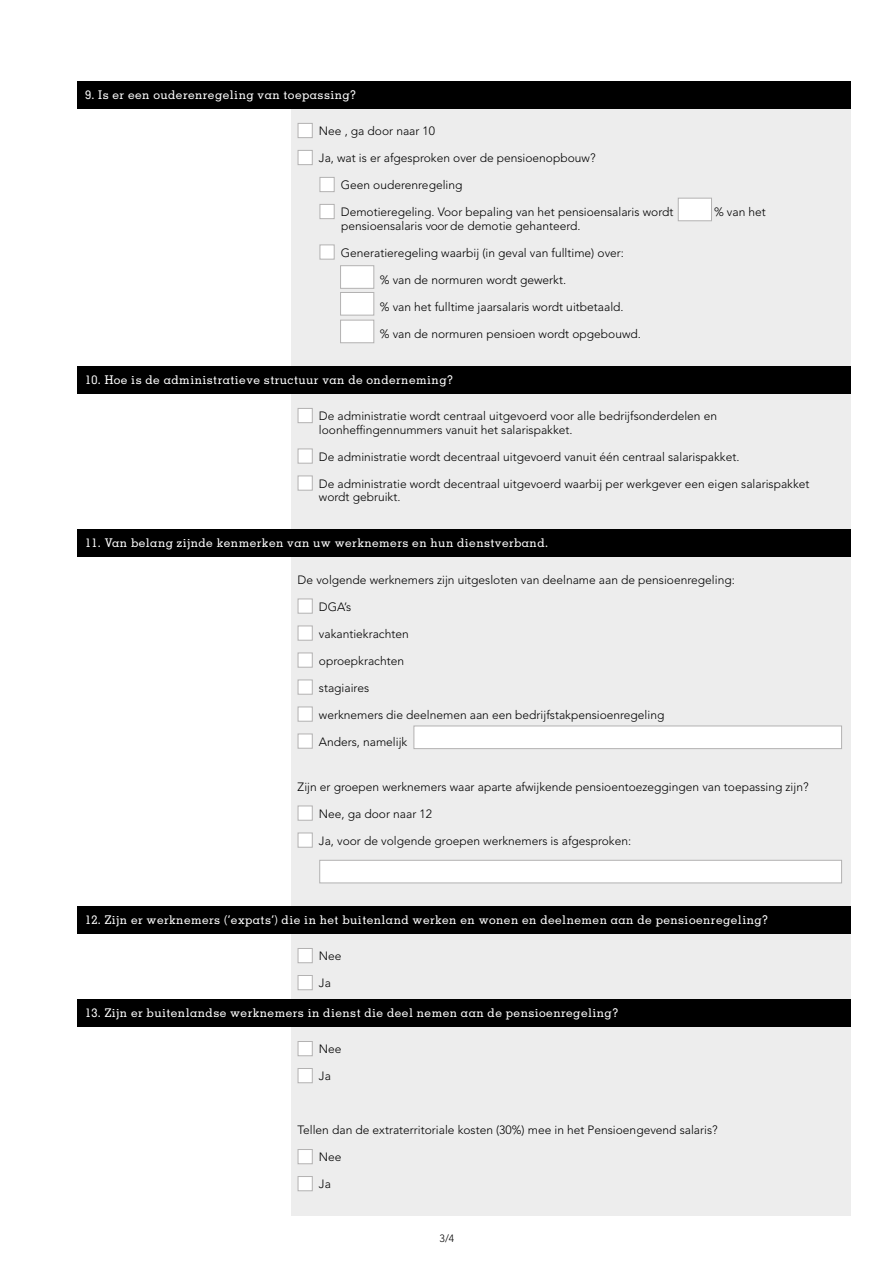
<style>
.page{position:relative;width:893px;height:1263px;background:#fff}
.page>*{position:absolute;margin:0;border:0;box-sizing:border-box;transform-origin:0 0}
.t1{font:300 12px/13.5px "Avenir LT Std";color:#000}
.t2{font:500 12px "Memphis LT Std";letter-spacing:.035em;color:#fff}
.t3{font:300 10.5px "Avenir LT Std";color:#000}
</style>
<div class="page">
<div style="left:291px;top:81px;width:559px;height:1134px;background:#ededed"></div>
<div style="left:298px;top:123px;width:15px;height:15px;background:#fff;border:1px solid #b3b2b2"></div>
<div style="left:298px;top:150px;width:15px;height:15px;background:#fff;border:1px solid #b3b2b2"></div>
<div style="left:320px;top:177px;width:15px;height:15px;background:#fff;border:1px solid #b3b2b2"></div>
<div style="left:320px;top:204px;width:15px;height:15px;background:#fff;border:1px solid #b3b2b2"></div>
<div style="left:320px;top:244px;width:15px;height:16px;background:#fff;border:1px solid #b3b2b2"></div>
<div style="left:298px;top:408px;width:15px;height:15px;background:#fff;border:1px solid #b3b2b2"></div>
<div style="left:298px;top:448px;width:15px;height:16px;background:#fff;border:1px solid #b3b2b2"></div>
<div style="left:298px;top:476px;width:15px;height:14px;background:#fff;border:1px solid #b3b2b2"></div>
<div style="left:298px;top:598px;width:15px;height:16px;background:#fff;border:1px solid #b3b2b2"></div>
<div style="left:298px;top:626px;width:15px;height:14px;background:#fff;border:1px solid #b3b2b2"></div>
<div style="left:298px;top:652px;width:15px;height:16px;background:#fff;border:1px solid #b3b2b2"></div>
<div style="left:298px;top:680px;width:15px;height:14px;background:#fff;border:1px solid #b3b2b2"></div>
<div style="left:298px;top:706px;width:15px;height:16px;background:#fff;border:1px solid #b3b2b2"></div>
<div style="left:298px;top:734px;width:15px;height:14px;background:#fff;border:1px solid #b3b2b2"></div>
<div style="left:298px;top:806px;width:15px;height:14px;background:#fff;border:1px solid #b3b2b2"></div>
<div style="left:298px;top:832px;width:15px;height:16px;background:#fff;border:1px solid #b3b2b2"></div>
<div style="left:298px;top:948px;width:15px;height:15px;background:#fff;border:1px solid #b3b2b2"></div>
<div style="left:298px;top:975px;width:15px;height:15px;background:#fff;border:1px solid #b3b2b2"></div>
<div style="left:298px;top:1041px;width:15px;height:15px;background:#fff;border:1px solid #b3b2b2"></div>
<div style="left:298px;top:1068px;width:15px;height:15px;background:#fff;border:1px solid #b3b2b2"></div>
<div style="left:298px;top:1149px;width:15px;height:15px;background:#fff;border:1px solid #b3b2b2"></div>
<div style="left:298px;top:1176px;width:15px;height:15px;background:#fff;border:1px solid #b3b2b2"></div>
<div style="left:77px;top:81px;width:773px;height:27px;background:#000"></div>
<div style="left:678px;top:198px;width:34px;height:23px;background:#fff;border:1px solid #b3b2b2"></div>
<div style="left:340px;top:265px;width:34px;height:24px;background:#fff;border:1px solid #b3b2b2"></div>
<div style="left:340px;top:292px;width:34px;height:23px;background:#fff;border:1px solid #b3b2b2"></div>
<div style="left:340px;top:320px;width:34px;height:23px;background:#fff;border:1px solid #b3b2b2"></div>
<div style="left:77px;top:366px;width:773px;height:27px;background:#000"></div>
<div style="left:77px;top:530px;width:773px;height:26px;background:#000"></div>
<div style="left:414px;top:726px;width:428px;height:23px;background:#fff;border:1px solid #b3b2b2"></div>
<div style="left:319px;top:860px;width:523px;height:23px;background:#fff;border:1px solid #b3b2b2"></div>
<div style="left:77px;top:906px;width:773px;height:27px;background:#000"></div>
<div style="left:77px;top:999px;width:773px;height:27px;background:#000"></div>
<p class="t2" style="left:85px;top:87px;width:273px">9. Is er een ouderenregeling van toepassing?</p>
<p class="t1" style="left:319px;top:124px;width:118px">Nee , ga door naar 10</p>
<p class="t1" style="left:319px;top:151px;width:278px">Ja, wat is er afgesproken over de pensioenopbouw?</p>
<p class="t1" style="left:341px;top:178px;width:123px">Geen ouderenregeling</p>
<p class="t1" style="left:341px;top:205px;width:334px">Demotieregeling. Voor bepaling van het pensioensalaris wordt</p>
<p class="t1" style="left:714px;top:205px;width:53px">% van het</p>
<p class="t1" style="left:341px;top:219px;width:241px">pensioensalaris voor de demotie gehanteerd.</p>
<p class="t1" style="left:341px;top:246px;width:285px">Generatieregeling waarbij (in geval van fulltime) over:</p>
<p class="t1" style="left:380px;top:273px;width:188px">% van de normuren wordt gewerkt.</p>
<p class="t1" style="left:380px;top:300px;width:245px">% van het fulltime jaarsalaris wordt uitbetaald.</p>
<p class="t1" style="left:380px;top:327px;width:263px">% van de normuren pensioen wordt opgebouwd.</p>
<p class="t2" style="left:85px;top:372px;width:370px">10. Hoe is de administratieve structuur van de onderneming?</p>
<p class="t1" style="left:319px;top:409px;width:400px">De administratie wordt centraal uitgevoerd voor alle bedrijfsonderdelen en loonheffingennummers vanuit het salarispakket.</p>
<p class="t1" style="left:319px;top:450px;width:422px">De administratie wordt decentraal uitgevoerd vanuit één centraal salarispakket.</p>
<p class="t1" style="left:319px;top:477px;width:492px">De administratie wordt decentraal uitgevoerd waarbij per werkgever een eigen salarispakket wordt gebruikt.</p>
<p class="t2" style="left:85px;top:536px;width:465px">11. Van belang zijnde kenmerken van uw werknemers en hun dienstverband.</p>
<p class="t1" style="left:298px;top:573px;width:439px">De volgende werknemers zijn uitgesloten van deelname aan de pensioenregeling:</p>
<p class="t1" style="left:319px;top:600px;width:34px">DGA’s</p>
<p class="t1" style="left:319px;top:627px;width:91px">vakantiekrachten</p>
<p class="t1" style="left:319px;top:654px;width:87px">oproepkrachten</p>
<p class="t1" style="left:319px;top:681px;width:52px">stagiaires</p>
<p class="t1" style="left:319px;top:708px;width:347px">werknemers die deelnemen aan een bedrijfstakpensioenregeling</p>
<p class="t1" style="left:319px;top:735px;width:90px">Anders, namelijk</p>
<p class="t1" style="left:298px;top:780px;width:512px">Zijn er groepen werknemers waar aparte afwijkende pensioentoezeggingen van toepassing zijn?</p>
<p class="t1" style="left:319px;top:807px;width:115px">Nee, ga door naar 12</p>
<p class="t1" style="left:319px;top:834px;width:314px">Ja, voor de volgende groepen werknemers is afgesproken:</p>
<p class="t2" style="left:85px;top:912px;width:685px">12. Zijn er werknemers (‘expats’) die in het buitenland werken en wonen en deelnemen aan de pensioenregeling?</p>
<p class="t1" style="left:319px;top:949px;width:24px">Nee</p>
<p class="t1" style="left:319px;top:976px;width:14px">Ja</p>
<p class="t2" style="left:85px;top:1005px;width:535px">13. Zijn er buitenlandse werknemers in dienst die deel nemen aan de pensioenregeling?</p>
<p class="t1" style="left:319px;top:1042px;width:24px">Nee</p>
<p class="t1" style="left:319px;top:1069px;width:14px">Ja</p>
<p class="t1" style="left:298px;top:1123px;width:421px">Tellen dan de extraterritoriale kosten (30%) mee in het Pensioengevend salaris?</p>
<p class="t1" style="left:319px;top:1150px;width:24px">Nee</p>
<p class="t1" style="left:319px;top:1177px;width:14px">Ja</p>
<p class="t3" style="left:440px;top:1232px;width:16px">3/4</p>
</div>
